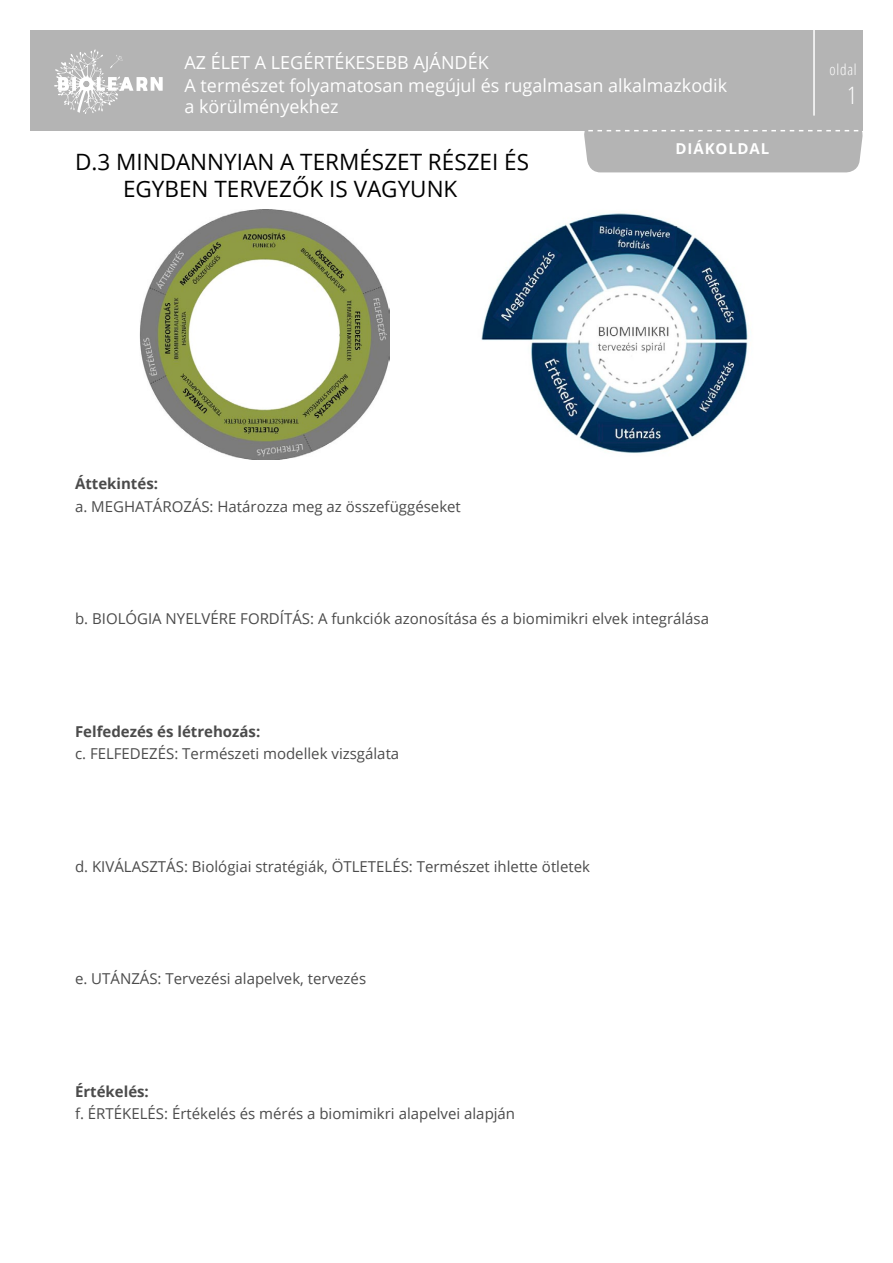
<style>
.page{position:relative;width:893px;height:1263px;background:#fff}
.page>*{position:absolute;margin:0;border:0;box-sizing:border-box;transform-origin:0 0}
.t1{font:300 condensed 24px "Open Sans";color:#fff}
.t2{font:22.5px/27px "Open Sans";color:#000}
.t3{font:18px/21.8px "Open Sans";color:#fff}
.t4{font:15px "Open Sans";color:#4b4b4b}
.t5{font:700 15px "Open Sans";color:#4b4b4b}
.t6{font:700 15px "Open Sans";letter-spacing:.06em;color:#fff}
.t7{font:300 condensed 15px "Open Sans";letter-spacing:.05em;color:#fff}
</style>
<div class="page">
<div style="left:30px;top:30px;width:833px;height:100px;background:#b4b4b4"></div>
<svg style="left:54px;top:49px;width:109px;height:65px"></svg>
<hr style="left:813px;top:30px;width:2px;height:86px;background:#fff">
<div style="left:583px;top:130px;width:280px;height:42px;background:#b4b4b4"></div>
<img style="left:139px;top:210px;width:250px;height:249px">
<img style="left:481px;top:213px;width:267px;height:240px">
<p class="t3" style="left:184px;top:51px;width:544px">AZ ÉLET A LEGÉRTÉKESEBB AJÁNDÉK<br>A természet folyamatosan megújul és rugalmasan alkalmazkodik a körülményekhez</p>
<h2 class="t2" style="left:123px;top:147px;width:408px;text-indent:-48px">D.3 MINDANNYIAN A TERMÉSZET RÉSZEI ÉS<br>EGYBEN TERVEZŐK IS VAGYUNK</h2>
<p class="t6" style="left:675px;top:138px;width:95px">DIÁKOLDAL</p>
<p class="t7" style="left:829px;top:59px;width:29px">oldal</p>
<h1 class="t1" style="left:847px;top:79px;width:11px">1</h1>
<p class="t5" style="left:75px;top:473px;width:85px">Áttekintés:</p>
<p class="t4" style="left:75px;top:496px;width:387px">a. MEGHATÁROZÁS: Határozza meg az összefüggéseket</p>
<p class="t4" style="left:75px;top:608px;width:636px">b. BIOLÓGIA NYELVÉRE FORDÍTÁS: A funkciók azonosítása és a biomimikri elvek integrálása</p>
<p class="t5" style="left:75px;top:721px;width:187px">Felfedezés és létrehozás:</p>
<p class="t4" style="left:75px;top:743px;width:326px">c. FELFEDEZÉS: Természeti modellek vizsgálata</p>
<p class="t4" style="left:75px;top:856px;width:517px">d. KIVÁLASZTÁS: Biológiai stratégiák, ÖTLETELÉS: Természet ihlette ötletek</p>
<p class="t4" style="left:75px;top:968px;width:293px">e. UTÁNZÁS: Tervezési alapelvek, tervezés</p>
<p class="t5" style="left:75px;top:1081px;width:75px">Értékelés:</p>
<p class="t4" style="left:75px;top:1103px;width:442px">f. ÉRTÉKELÉS: Értékelés és mérés a biomimikri alapelvei alapján</p>
</div>
